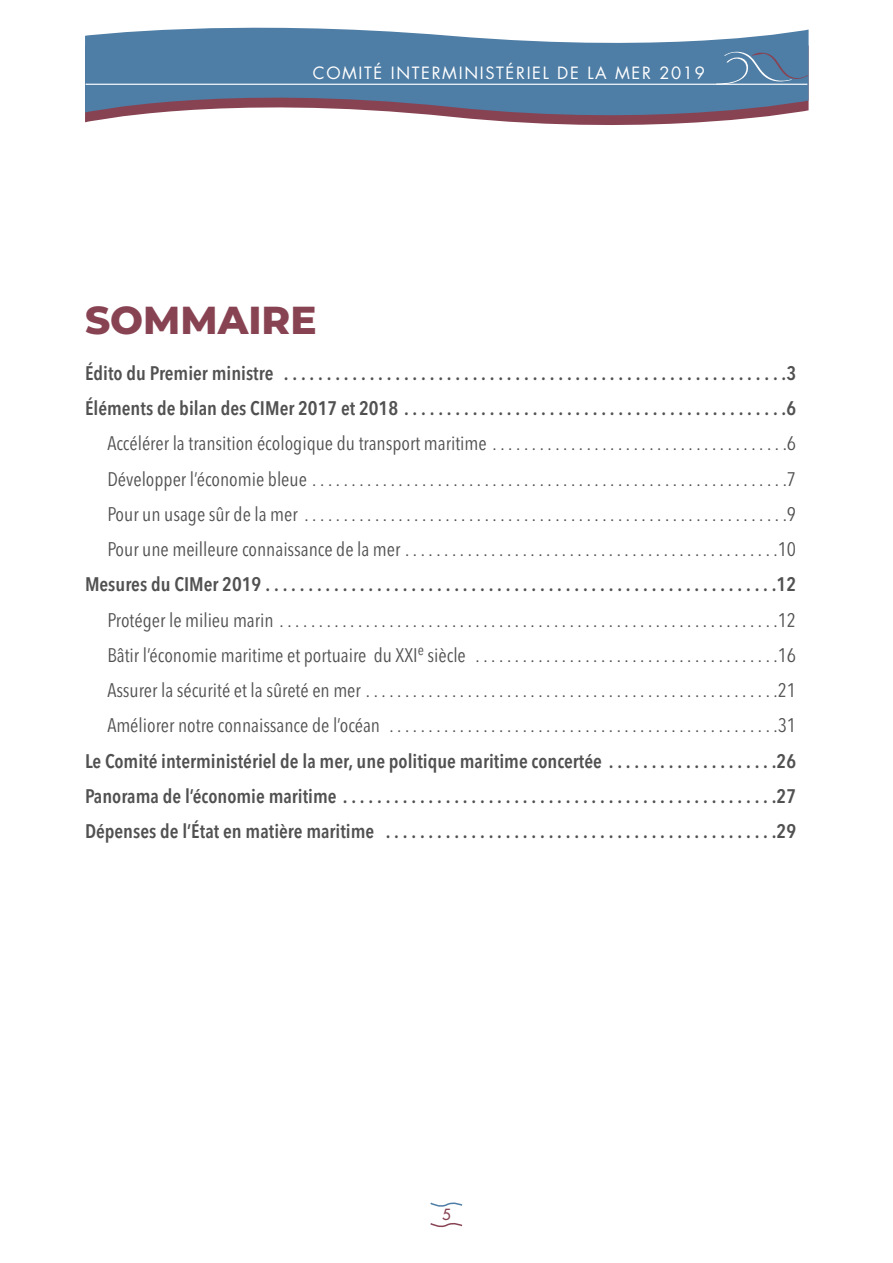
<style>
.page{position:relative;width:893px;height:1263px;background:#fff}
.page>*{position:absolute;margin:0;border:0;box-sizing:border-box;transform-origin:0 0}
.t1{font:800 39px "Montserrat";color:#884353}
.t2{font:19.5px/35.2px "Avenir Next Condensed";color:#525152;text-align:justify}
.t3{font:600 19.5px/35.2px "Avenir Next Condensed";color:#525152}
.t4{font:16.5px "Futura Std";letter-spacing:.1em;color:#fff}
.t5{font:500 15px "Futura Std";color:#884353}
</style>
<div class="page">
<svg style="left:85px;top:27px;width:724px;height:98px;fill:#4e7da5"></svg>
<svg style="left:716px;top:52px;width:92px;height:33px;background:#5b84a8"></svg>
<hr style="left:86px;top:84px;width:721px;height:1px;background:#fefefe">
<svg style="left:430px;top:1223px;width:33px;height:5px"></svg>
<svg style="left:430px;top:1202px;width:33px;height:5px"></svg>
<p class="t4" style="left:313px;top:65px;width:394px">COMITÉ INTERMINISTÉRIEL DE LA MER 2019</p>
<h1 class="t1" style="left:85px;top:305px;width:233px">SOMMAIRE</h1>
<p class="t3" style="left:85px;top:355px;width:713px">Édito du Premier ministre . . . . . . . . . . . . . . . . . . . . . . . . . . . . . . . . . . . . . . . . . . . . . . . . . . . . . . . . . . .3<br>Éléments de bilan des CIMer 2017 et 2018 . . . . . . . . . . . . . . . . . . . . . . . . . . . . . . . . . . . . . . . . . . . . .6</p>
<p class="t2" style="left:107px;top:428px;width:690px">Accélérer la transition écologique du transport maritime . . . . . . . . . . . . . . . . . . . . . . . . . . . . . . . . . . . . . .6<br>Développer l’économie bleue . . . . . . . . . . . . . . . . . . . . . . . . . . . . . . . . . . . . . . . . . . . . . . . . . . . . . . . . . . . . .7<br>Pour un usage sûr de la mer . . . . . . . . . . . . . . . . . . . . . . . . . . . . . . . . . . . . . . . . . . . . . . . . . . . . . . . . . . . . . .9<br>Pour une meilleure connaissance de la mer . . . . . . . . . . . . . . . . . . . . . . . . . . . . . . . . . . . . . . . . . . . . . . . .10</p>
<p class="t3" style="left:85px;top:566px;width:712px">Mesures du CIMer 2019 . . . . . . . . . . . . . . . . . . . . . . . . . . . . . . . . . . . . . . . . . . . . . . . . . . . . . . . . . . . .12</p>
<p class="t2" style="left:107px;top:604px;width:690px">Protéger le milieu marin . . . . . . . . . . . . . . . . . . . . . . . . . . . . . . . . . . . . . . . . . . . . . . . . . . . . . . . . . . . . . . . .12<br>Bâtir l’économie maritime et portuaire du XXI<sup>e</sup> siècle . . . . . . . . . . . . . . . . . . . . . . . . . . . . . . . . . . . . . . .16<br>Assurer la sécurité et la sûreté en mer . . . . . . . . . . . . . . . . . . . . . . . . . . . . . . . . . . . . . . . . . . . . . . . . . . . . .21<br>Améliorer notre connaissance de l’océan . . . . . . . . . . . . . . . . . . . . . . . . . . . . . . . . . . . . . . . . . . . . . . . . . .31</p>
<p class="t3" style="left:85px;top:743px;width:712px;text-align:justify">Le Comité interministériel de la mer, une politique maritime concertée . . . . . . . . . . . . . . . . . . . .26<br>Panorama de l’économie maritime . . . . . . . . . . . . . . . . . . . . . . . . . . . . . . . . . . . . . . . . . . . . . . . . . . .27<br>Dépenses de l’État en matière maritime . . . . . . . . . . . . . . . . . . . . . . . . . . . . . . . . . . . . . . . . . . . . . .29</p>
<p class="t5" style="left:442px;top:1207px;width:10px">5</p>
</div>
